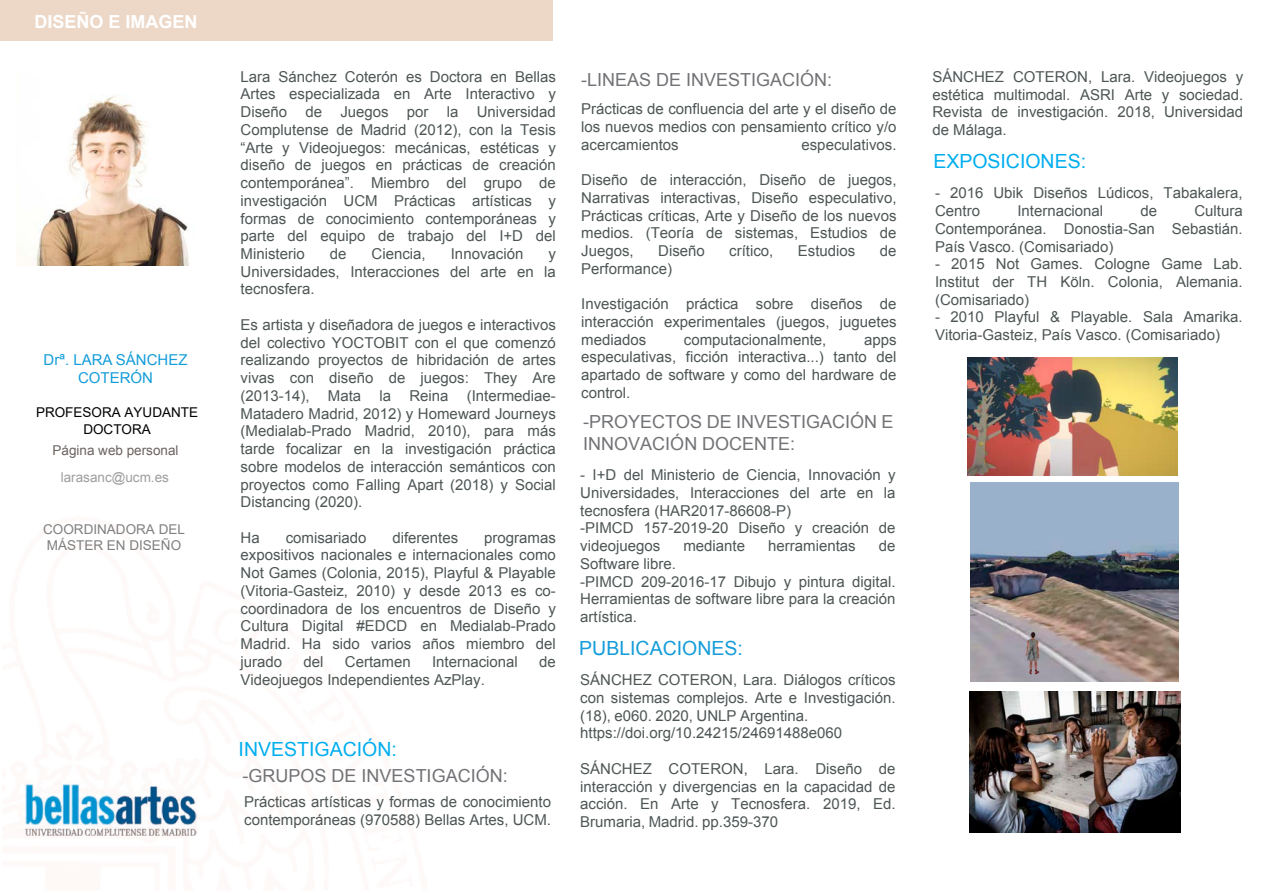
<style>
.page{position:relative;width:1263px;height:893px;background:#fff}
.page>*{position:absolute;margin:0;border:0;box-sizing:border-box;transform-origin:0 0}
.t1{font:19.5px "Arial";color:#00aeef}
.t2{font:19.5px "Arial";color:#149dd9}
.t3{font:18px/21.6px "Arial";color:#727376}
.t4{font:700 18px "Arial";color:#fff}
.t5{font:15px/17.7px "Arial";color:#4e5655;text-align:justify}
.t6{font:15px/17.7px "Arial";color:#4e5655;text-align:justify}
.t7{font:15px/18px "Arial";color:#149dd9;text-align:center}
.t8{font:13.5px/16.2px "Arial";color:#808080}
.t9{font:13.5px/16.2px "Arial";color:#000;text-align:center}
.t10{font:13.5px "Arial";color:#6b6360}
.t11{font:13.5px "Arial";color:#9e9e9e}
</style>
<div class="page">
<img style="left:25px;top:784px;width:171px;height:51px">
<div style="left:0;top:0;width:552px;height:40px;background:#edd8c8"></div>
<img style="left:33px;top:95px;width:156px;height:170px">
<img style="left:967px;top:357px;width:210px;height:119px">
<img style="left:970px;top:483px;width:208px;height:199px">
<img style="left:969px;top:692px;width:212px;height:141px">
<p class="t4" style="left:34px;top:9px;width:165px">DISEÑO E IMAGEN</p>
<p class="t7" style="left:44px;top:350px;width:145px">Drª. LARA SÁNCHEZ<br>COTERÓN</p>
<p class="t9" style="left:36px;top:404px;width:164px">PROFESORA AYUDANTE<br>DOCTORA</p>
<p class="t10" style="left:52px;top:441px;width:128px">Página web personal</p>
<p class="t11" style="left:61px;top:470px;width:110px">larasanc@ucm.es</p>
<p class="t8" style="left:43px;top:521px;width:143px">COORDINADORA DEL<br>MÁSTER EN DISEÑO</p>
<p class="t6" style="left:241px;top:67px;width:317px">Lara Sánchez Coterón es Doctora en Bellas Artes especializada en Arte Interactivo y Diseño de Juegos por la Universidad Complutense de Madrid (2012), con la Tesis “Arte y Videojuegos: mecánicas, estéticas y diseño de juegos en prácticas de creación contemporánea”. Miembro del grupo de investigación UCM Prácticas artísticas y formas de conocimiento contemporáneas y parte del equipo de trabajo del I+D del Ministerio</p>
<p class="t6" style="left:330px;top:245px;width:18px">de</p>
<p class="t6" style="left:372px;top:245px;width:56px">Ciencia,</p>
<p class="t6" style="left:451px;top:245px;width:74px">Innovación</p>
<p class="t6" style="left:241px;top:245px;width:317px;text-indent:308px">y Universidades, Interacciones del arte en la tecnosfera.</p>
<p class="t6" style="left:241px;top:316px;width:317px">Es artista y diseñadora de juegos e interactivos del colectivo YOCTOBIT con el que comenzó realizando proyectos de hibridación de artes vivas con diseño de juegos: They Are (2013-14), Mata la Reina (Intermediae-Matadero Madrid, 2012) y Homeward Journeys (Medialab-Prado Madrid, 2010), para más tarde focalizar en la investigación práctica sobre modelos de interacción semánticos con proyectos como Falling Apart (2018) y Social Distancing (2020).</p>
<p class="t6" style="left:241px;top:528px;width:21px">Ha</p>
<p class="t6" style="left:286px;top:528px;width:82px">comisariado</p>
<p class="t6" style="left:392px;top:528px;width:67px">diferentes</p>
<p class="t6" style="left:241px;top:528px;width:317px;text-indent:244px">programas expositivos nacionales e internacionales como Not Games (Colonia, 2015), Playful &amp; Playable (Vitoria-Gasteiz, 2010) y desde 2013 es co&shy;coordinadora de los encuentros de Diseño y Cultura Digital #EDCD en Medialab-Prado Madrid. Ha sido varios años miembro del jurado</p>
<p class="t6" style="left:304px;top:653px;width:22px">del</p>
<p class="t6" style="left:345px;top:653px;width:67px">Certamen</p>
<p class="t6" style="left:432px;top:653px;width:87px">Internacional</p>
<p class="t6" style="left:539px;top:653px;width:18px">de</p>
<p class="t6" style="left:241px;top:670px;width:246px">Videojuegos Independientes AzPlay.</p>
<h1 class="t1" style="left:239px;top:736px;width:160px">INVESTIGACIÓN:</h1>
<p class="t3" style="left:243px;top:765px;width:267px">-GRUPOS DE INVESTIGACIÓN:</p>
<p class="t5" style="left:244px;top:793px;width:308px">Prácticas artísticas y formas de conocimiento contemporáneas (970588) Bellas Artes, UCM.</p>
<p class="t3" style="left:581px;top:69px;width:253px">-LINEAS DE INVESTIGACIÓN:</p>
<p class="t5" style="left:581px;top:100px;width:317px">Prácticas de confluencia del arte y el diseño de los nuevos medios con pensamiento crítico y/o acercamientos</p>
<p class="t5" style="left:801px;top:135px;width:97px">especulativos.</p>
<p class="t5" style="left:581px;top:171px;width:317px">Diseño de interacción, Diseño de juegos, Narrativas interactivas, Diseño especulativo, Prácticas críticas, Arte y Diseño de los nuevos medios. (Teoría de sistemas, Estudios de Juegos,</p>
<p class="t5" style="left:658px;top:242px;width:48px">Diseño</p>
<p class="t5" style="left:729px;top:242px;width:46px">crítico,</p>
<p class="t5" style="left:798px;top:242px;width:59px">Estudios</p>
<p class="t5" style="left:880px;top:242px;width:18px">de</p>
<p class="t5" style="left:581px;top:260px;width:92px">Performance)</p>
<p class="t5" style="left:581px;top:295px;width:317px">Investigación práctica sobre diseños de interacción experimentales (juegos, juguetes mediados</p>
<p class="t5" style="left:684px;top:330px;width:144px">computacionalmente,</p>
<p class="t5" style="left:581px;top:330px;width:317px;text-indent:283px">apps especulativas, ficción interactiva...) tanto del apartado de software y como del hardware de control.</p>
<p class="t3" style="left:583px;top:411px;width:312px">-PROYECTOS DE INVESTIGACIÓN E<br>INNOVACIÓN DOCENTE:</p>
<p class="t5" style="left:580px;top:466px;width:317px;text-align:left">- I+D del Ministerio de Ciencia, Innovación y Universidades, Interacciones del arte en la tecnosfera (HAR2017-86608-P)<br>-PIMCD 157-2019-20 Diseño y creación de videojuegos</p>
<p class="t5" style="left:683px;top:537px;width:63px">mediante</p>
<p class="t5" style="left:768px;top:537px;width:89px">herramientas</p>
<p class="t5" style="left:879px;top:537px;width:18px">de</p>
<p class="t5" style="left:580px;top:555px;width:317px;text-align:left">Software libre.<br>-PIMCD 209-2016-17 Dibujo y pintura digital.<br>Herramientas de software libre para la creación artística.</p>
<h1 class="t2" style="left:579px;top:635px;width:165px">PUBLICACIONES:</h1>
<p class="t5" style="left:580px;top:671px;width:317px;text-align:left">SÁNCHEZ COTERON, Lara. Diálogos críticos con sistemas complejos. Arte e Investigación. (18), e060. 2020, UNLP Argentina. https://doi.org/10.24215/24691488e060</p>
<p class="t5" style="left:580px;top:760px;width:317px">SÁNCHEZ COTERON, Lara. Diseño de interacción y divergencias en la capacidad de acción. En Arte y Tecnosfera. 2019, Ed.<br>Brumaria, Madrid. pp.359-370</p>
<p class="t5" style="left:932px;top:68px;width:312px">SÁNCHEZ COTERON, Lara. Videojuegos y estética multimodal. ASRI Arte y sociedad.<br>Revista de investigación. 2018, Universidad de Málaga.</p>
<h1 class="t1" style="left:933px;top:148px;width:154px">EXPOSICIONES:</h1>
<p class="t5" style="left:935px;top:184px;width:309px">- 2016 Ubik Diseños Lúdicos, Tabakalera,<br>Centro</p>
<p class="t5" style="left:935px;top:202px;width:309px;text-indent:259px">Cultura Contemporánea. Donostia-San Sebastián.<br>País Vasco. (Comisariado)</p>
<p class="t5" style="left:935px;top:255px;width:309px">- 2015 Not Games. Cologne Game Lab.<br>Institut der TH Köln. Colonia, Alemania. (Comisariado)</p>
<p class="t5" style="left:935px;top:308px;width:309px">- 2010 Playful &amp; Playable. Sala Amarika.<br>Vitoria-Gasteiz, País Vasco. (Comisariado)</p>
<p class="t5" style="left:1017px;top:202px;width:87px">Internacional</p>
<p class="t5" style="left:1140px;top:202px;width:18px">de</p>
</div>
